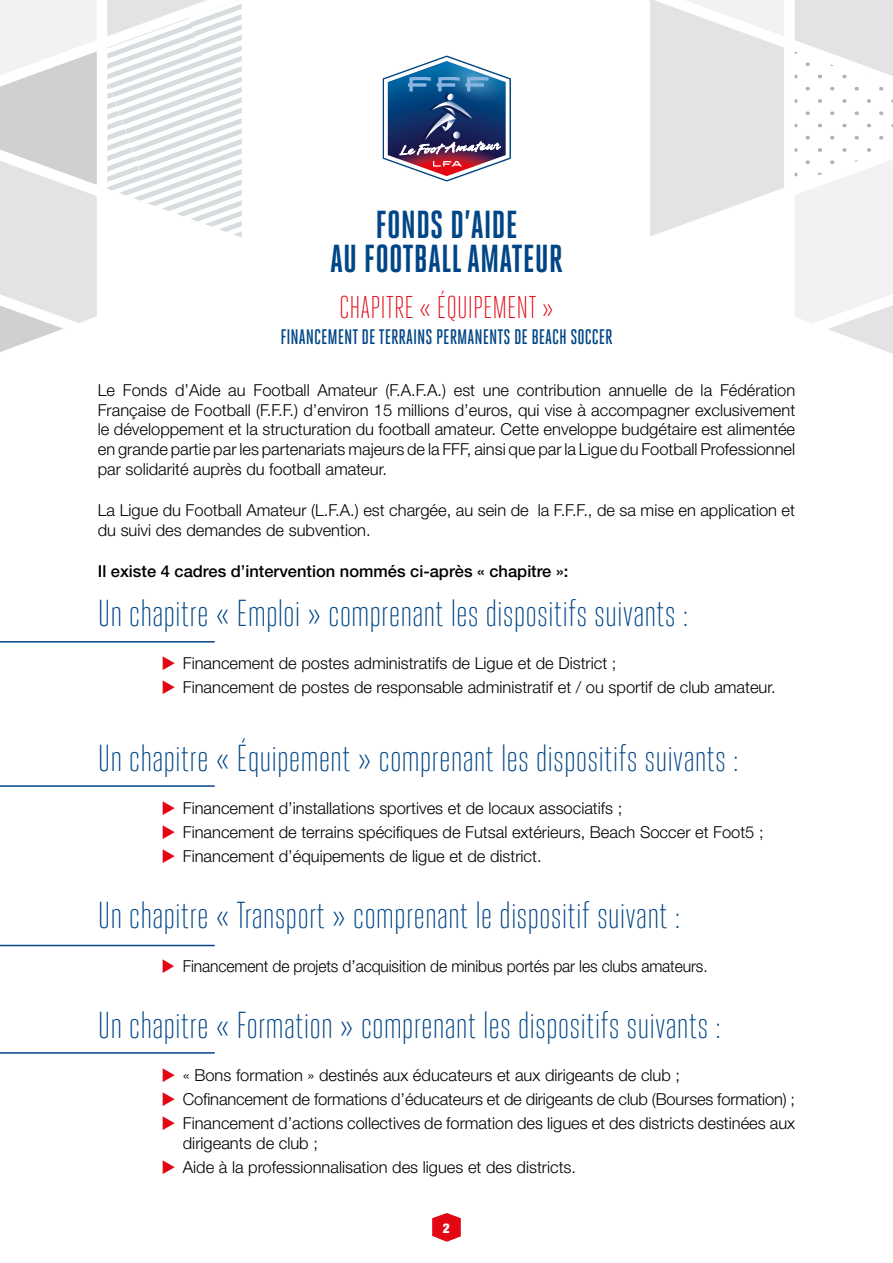
<style>
.page{position:relative;width:893px;height:1263px;background:#fff}
.page>*{position:absolute;margin:0;border:0;box-sizing:border-box;transform-origin:0 0}
.t1{font:700 39px/34.5px "Heroic Condensed";color:#004687;text-align:center}
.t2{font:300 37.5px "Heroic Condensed";color:#004687}
.t3{font:300 31.5px "Heroic Condensed";color:#e30613}
.t4{font:500 21px "Heroic Condensed";color:#004687}
.t5{font:300 16.5px/24px "Helvetica Neue";color:#000}
.t6{font:300 16.5px "Helvetica Neue";color:#000;scale:.95 1}
.t7{font:500 16.5px "Helvetica Neue";color:#000}
.t8{font:900 condensed 13.5px "Helvetica Neue";color:#fff}
</style>
<div class="page">
<svg style="left:432px;top:1213px;width:29px;height:29px"></svg>
<svg style="left:0;top:0;width:242px;height:186px"></svg>
<svg style="left:650px;top:0;width:243px;height:186px"></svg>
<svg style="left:0;top:186px;width:893px;height:168px"></svg>
<svg style="left:382px;top:55px;width:129px;height:127px"></svg>
<hr style="left:0;top:641px;width:215px;height:1px;background:#004687">
<hr style="left:0;top:785px;width:215px;height:2px;background:#004687">
<hr style="left:0;top:945px;width:215px;height:1px;background:#004687">
<hr style="left:0;top:1052px;width:215px;height:2px;background:#004687">
<h1 class="t1" style="left:330px;top:207px;width:234px">FONDS D’AIDE<br>AU FOOTBALL AMATEUR</h1>
<h3 class="t3" style="left:339px;top:290px;width:216px">CHAPITRE « ÉQUIPEMENT »</h3>
<p class="t4" style="left:280px;top:325px;width:334px">FINANCEMENT DE TERRAINS PERMANENTS DE BEACH SOCCER</p>
<p class="t5" style="left:98px;top:380px;width:699px;line-height:19.8px;text-align:justify">Le Fonds d’Aide au Football Amateur (F.A.F.A.) est une contribution annuelle de la Fédération Française de Football (F.F.F.) d’environ 15 millions d’euros, qui vise à accompagner exclusivement le développement et la structuration du football amateur. Cette enveloppe budgétaire est alimentée en grande partie par les partenariats majeurs de la FFF, ainsi que par la Ligue du Football Professionnel par solidarité auprès du football amateur.</p>
<p class="t5" style="left:98px;top:500px;width:699px;line-height:19.8px">La Ligue du Football Amateur (L.F.A.) est chargée, au sein de la F.F.F., de sa mise en application et du suivi des demandes de subvention.</p>
<p class="t7" style="left:98px;top:561px;width:472px">Il existe 4 cadres d’intervention nommés ci-après « chapitre »:</p>
<h2 class="t2" style="left:98px;top:593px;width:592px">Un chapitre « Emploi » comprenant les dispositifs suivants :</h2>
<p class="t5" style="left:183px;top:651px;width:594px">Financement de postes administratifs de Ligue et de District ;<br>Financement de postes de responsable administratif et / ou sportif de club amateur.</p>
<h2 class="t2" style="left:98px;top:737px;width:643px">Un chapitre « Équipement » comprenant les dispositifs suivants :</h2>
<p class="t5" style="left:183px;top:796px;width:582px">Financement d’installations sportives et de locaux associatifs ;<br>Financement de terrains spécifiques de Futsal extérieurs, Beach Soccer et Foot5 ;<br>Financement d’équipements de ligue et de district.</p>
<h2 class="t2" style="left:98px;top:895px;width:584px">Un chapitre « Transport » comprenant le dispositif suivant :</h2>
<p class="t6" style="left:183px;top:956px;width:554px">Financement de projets d’acquisition de minibus portés par les clubs amateurs.</p>
<h2 class="t2" style="left:98px;top:1004px;width:625px">Un chapitre « Formation » comprenant les dispositifs suivants :</h2>
<p class="t5" style="left:183px;top:1063px;width:614px">« Bons formation » destinés aux éducateurs et aux dirigeants de club ;<br>Cofinancement de formations d’éducateurs et de dirigeants de club (Bourses formation) ;<br>Financement d’actions collectives de formation des ligues et des districts destinées aux</p>
<p class="t5" style="left:183px;top:1131px;width:395px">dirigeants de club ;<br>Aide à la professionnalisation des ligues et des districts.</p>
<p class="t8" style="left:443px;top:1217px;width:9px">2</p>
</div>
